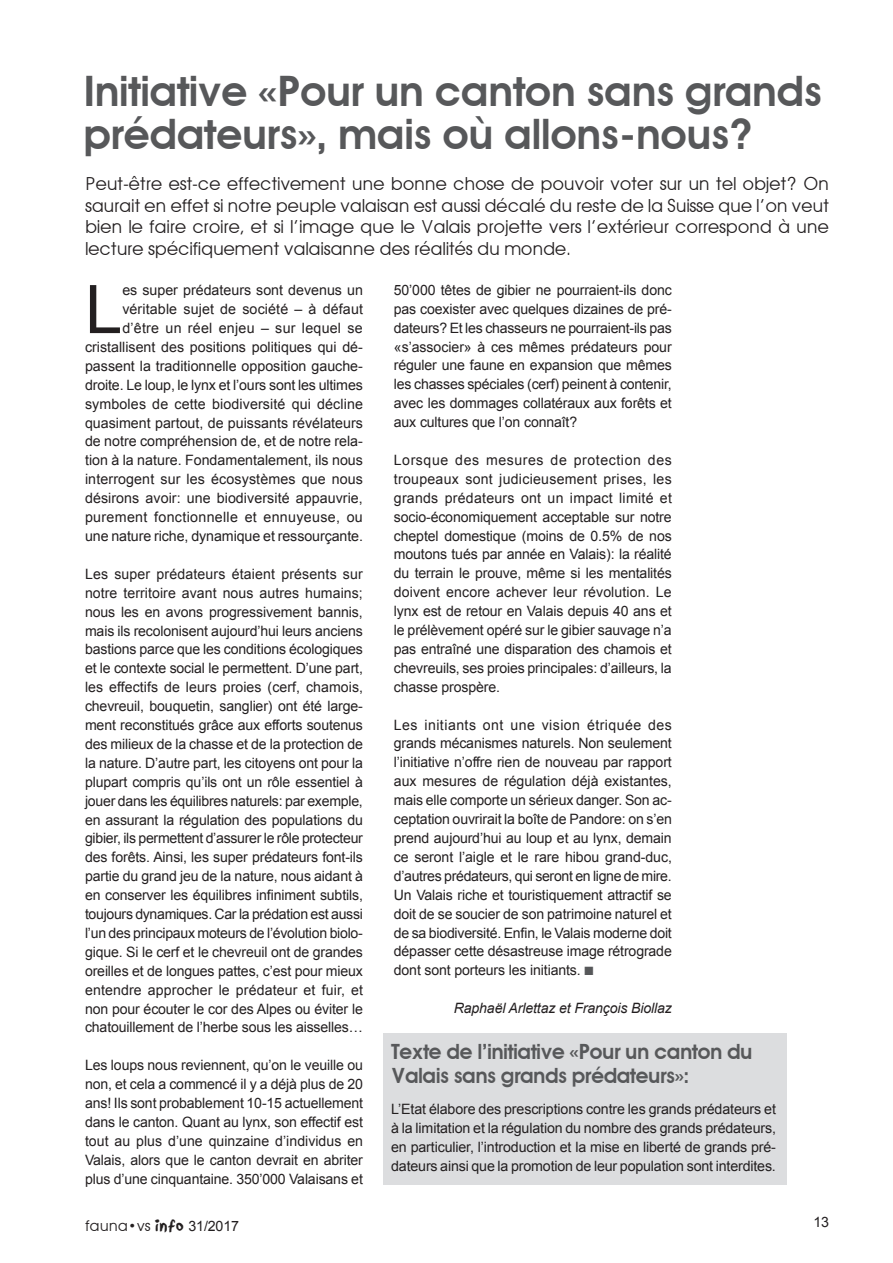
<style>
.page{position:relative;width:893px;height:1263px;background:#fff}
.page>*{position:absolute;margin:0;border:0;box-sizing:border-box;transform-origin:0 0}
.t1{font:67.05px "Arial";color:#231f20}
.t2{font:600 42px/43.5px "Avant Garde";letter-spacing:-.02em;color:#57585a}
.t3{font:600 21px/24px "Avant Garde";letter-spacing:-.03em;color:#57585a}
.t4{font:18px/21.6px "Avant Garde";letter-spacing:-.02em;color:#231f20;text-align:justify}
.t5{font:15px "Avant Garde";letter-spacing:-.01em;color:#231f20}
.t6{font:14.25px/18.9px "Arial";color:#231f20;text-align:justify}
.t7{font:italic 14.25px "Arial";letter-spacing:-.01em;color:#231f20}
.s1{color:#57585a}
.s2{font-family:"Sand";font-size:14.25px}
.s3{font-family:"Arial";font-size:14.25px}
</style>
<div class="page">
<div style="left:383px;top:1033px;width:404px;height:151px;background:#dcdddf"></div>
<h2 class="t2" style="left:83px;top:69px;width:740px">Initiative «Pour un canton sans grands prédateurs», mais où allons-nous?</h2>
<p class="t4" style="left:85px;top:173px;width:746px">Peut-être est-ce effectivement une bonne chose de pouvoir voter sur un tel objet? On saurait en effet si notre peuple valaisan est aussi décalé du reste de la Suisse que l’on veut bien le faire croire, et si l’image que le Valais projette vers l’extérieur correspond à une lecture spécifiquement valaisanne des réalités du monde.</p>
<h1 class="t1" style="left:85px;top:266px;width:39px">L</h1>
<p class="t6" style="left:394px;top:280px;width:279px">50’000 têtes de gibier ne pourraient-ils donc pas coexister avec quelques dizaines de pré&shy;dateurs? Et les chasseurs ne pourraient-ils pas «s’associer» à ces mêmes prédateurs pour réguler une faune en expansion que mêmes les chasses spéciales (cerf) peinent à contenir, avec les dommages collatéraux aux forêts et aux cultures que l’on connaît?</p>
<p class="t6" style="left:394px;top:451px;width:280px">Lorsque des mesures de protection des troupeaux sont judicieusement prises, les grands prédateurs ont un impact limité et socio-économiquement acceptable sur notre cheptel domestique (moins de 0.5% de nos moutons tués par année en Valais): la réalité du terrain le prouve, même si les mentalités doivent encore achever leur révolution. Le lynx est de retour en Valais depuis 40 ans et le prélèvement opéré sur le gibier sauvage n’a pas entraîné une disparation des chamois et chevreuils, ses proies principales: d’ailleurs, la chasse prospère.</p>
<p class="t6" style="left:394px;top:715px;width:280px">Les initiants ont une vision étriquée des grands mécanismes naturels. Non seulement l’initiative n’offre rien de nouveau par rapport aux mesures de régulation déjà existantes, mais elle comporte un sérieux danger. Son ac&shy;ceptation ouvrirait la boîte de Pandore: on s’en prend aujourd’hui au loup et au lynx, demain ce seront l’aigle et le rare hibou grand-duc, d’autres prédateurs, qui seront en ligne de mire.<br>Un Valais riche et touristiquement attractif se doit de se soucier de son patrimoine naturel et de sa biodiversité. Enfin, le Valais moderne doit dépasser cette désastreuse image rétrograde dont sont porteurs les initiants. <span class="s1">■</span></p>
<p class="t7" style="left:454px;top:999px;width:219px">Raphaël Arlettaz et François Biollaz</p>
<h3 class="t3" style="left:391px;top:1040px;width:363px">Texte de l’initiative «Pour un canton du<br>Valais sans grands prédateurs»:</h3>
<p class="t6" style="left:391px;top:1100px;width:386px">L’Etat élabore des prescriptions contre les grands prédateurs et à la limitation et la régulation du nombre des grands prédateurs, en particulier, l’introduction et la mise en liberté de grands pré&shy;dateurs ainsi que la promotion de leur population sont interdites.</p>
<p class="t6" style="left:85px;top:281px;width:280px;text-align:right">es super prédateurs sont devenus un véritable sujet de société – à défaut d’être un réel enjeu – sur lequel se cristallisent des positions politiques qui dé&shy;passent la traditionnelle opposition gauche&shy;droite. Le loup, le lynx et l’ours sont les ultimes symboles de cette biodiversité qui décline quasiment partout, de puissants révélateurs de notre compréhension de, et de notre rela&shy;tion à la nature. Fondamentalement, ils nous interrogent sur les écosystèmes que nous désirons avoir: une biodiversité appauvrie, purement fonctionnelle et ennuyeuse, ou une nature riche, dynamique et ressourçante.</p>
<p class="t6" style="left:85px;top:564px;width:280px">Les super prédateurs étaient présents sur notre territoire avant nous autres humains; nous les en avons progressivement bannis, mais ils recolonisent aujourd’hui leurs anciens bastions parce que les conditions écologiques et le contexte social le permettent. D’une part, les effectifs de leurs proies (cerf, chamois, chevreuil, bouquetin, sanglier) ont été large&shy;ment reconstitués grâce aux efforts soutenus des milieux de la chasse et de la protection de la nature. D’autre part, les citoyens ont pour la plupart compris qu’ils ont un rôle essentiel à jouer dans les équilibres naturels: par exemple, en assurant la régulation des populations du gibier, ils permettent d’assurer le rôle protecteur des forêts. Ainsi, les super prédateurs font-ils partie du grand jeu de la nature, nous aidant à en conserver les équilibres infiniment subtils, toujours dynamiques. Car la prédation est aussi l’un des principaux moteurs de l’évolution biolo&shy;gique. Si le cerf et le chevreuil ont de grandes oreilles et de longues pattes, c’est pour mieux entendre approcher le prédateur et fuir, et non pour écouter le cor des Alpes ou éviter le chatouillement de l’herbe sous les aisselles…</p>
<p class="t6" style="left:85px;top:1056px;width:280px">Les loups nous reviennent, qu’on le veuille ou non, et cela a commencé il y a déjà plus de 20 ans! Ils sont probablement 10-15 actuellement dans le canton. Quant au lynx, son effectif est tout au plus d’une quinzaine d’individus en Valais, alors que le canton devrait en abriter plus d’une cinquantaine. 350’000 Valaisans et</p>
<p class="t5" style="left:85px;top:1216px;width:156px">fauna•vs <span class="s2">info</span> <span class="s3">31/2017</span></p>
<p class="t6" style="left:813px;top:1212px;width:17px">13</p>
</div>
